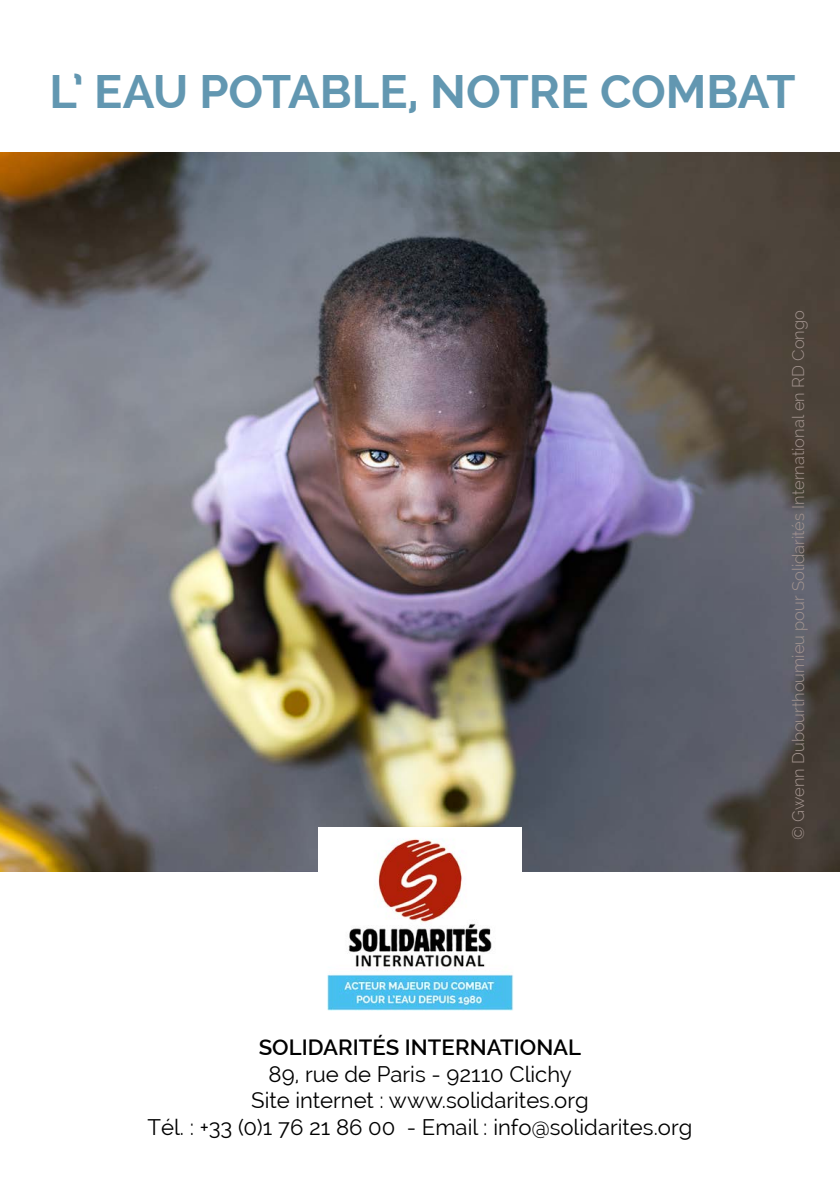
<style>
.page{position:relative;width:840px;height:1191px;background:#fff}
.page>*{position:absolute;margin:0;border:0;box-sizing:border-box;transform-origin:0 0}
.t1{font:700 47px "Raleway";color:#6297b1}
.t2{font:22px/26.4px "Raleway";color:#000;text-align:center}
.t3{font:600 22px "Raleway";color:#000}
.t4{font:300 16.6px "Raleway";color:#a49590}
</style>
<div class="page">
<img style="left:0;top:153px;width:839px;height:718px">
<img style="left:318px;top:827px;width:203px;height:183px">
<h1 class="t1" style="left:50px;top:65px;width:747px">L’ EAU POTABLE, NOTRE COMBAT</h1>
<p class="t3" style="left:258px;top:1034px;width:324px">SOLIDARITÉS INTERNATIONAL</p>
<p class="t2" style="left:147px;top:1060px;width:546px">89, rue de Paris - 92110 Clichy<br>Site internet : www.solidarites.org<br>Tél. : +33 (0)1 76 21 86 00 - Email : info@solidarites.org</p>
<p class="t4" style="left:788px;top:840px;width:532px;rotate:-90deg">© Gwenn Dubourthoumieu pour Solidarités International en RD Congo</p>
</div>
